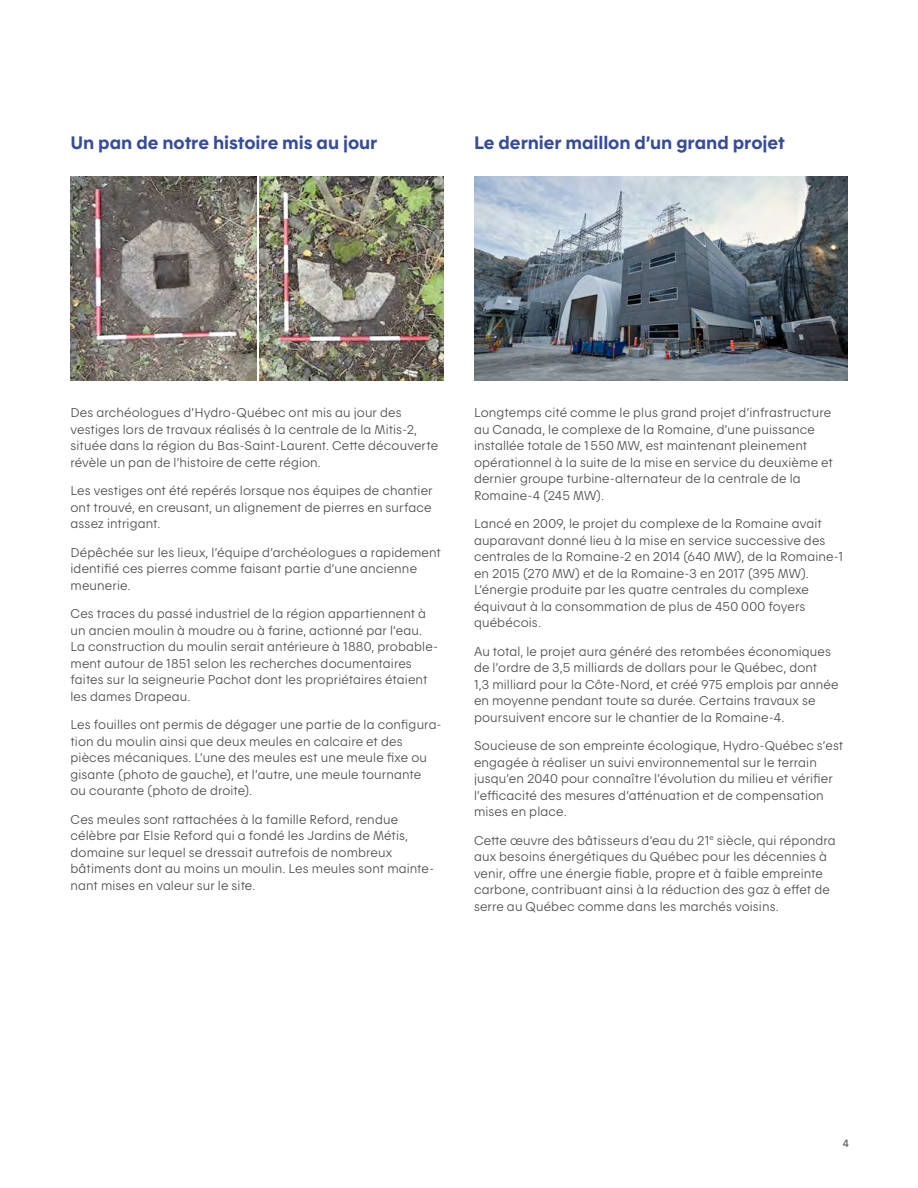
<style>
.page{position:relative;width:918px;height:1188px;background:#fff}
.page>*{position:absolute;margin:0;border:0;box-sizing:border-box;transform-origin:0 0}
.t1{font:18px "Hydro Quebec Gras";letter-spacing:-.005em;color:#364b9b}
.t2{font:12.75px/16.5px "Hydro Quebec Maigre";letter-spacing:.01em;color:#494748}
.t3{font:10.5px "Hydro Quebec Normal";color:#494748}
</style>
<div class="page">
<img style="left:70px;top:176px;width:186px;height:204px">
<img style="left:259px;top:176px;width:185px;height:204px">
<img style="left:474px;top:176px;width:374px;height:204px">
<h3 class="t1" style="left:70px;top:132px;width:308px">Un pan de notre histoire mis au jour</h3>
<h3 class="t1" style="left:474px;top:132px;width:312px">Le dernier maillon d’un grand projet</h3>
<p class="t2" style="left:70px;top:404px;width:369px">Des archéologues d’Hydro-Québec ont mis au jour des vestiges lors de travaux réalisés à la centrale de la Mitis-2, située dans la région du Bas-Saint-Laurent. Cette découverte révèle un pan de l’histoire de cette région.</p>
<p class="t2" style="left:70px;top:482px;width:364px;text-align:justify">Les vestiges ont été repérés lorsque nos équipes de chantier ont trouvé, en creusant, un alignement de pierres en surface assez intrigant.</p>
<p class="t2" style="left:70px;top:543px;width:372px">Dépêchée sur les lieux, l’équipe d’archéologues a rapidement identifié ces pierres comme faisant partie d’une ancienne meunerie.</p>
<p class="t2" style="left:70px;top:605px;width:369px">Ces traces du passé industriel de la région appartiennent à un ancien moulin à moudre ou à farine, actionné par l’eau.<br>La construction du moulin serait antérieure à 1880, probable&shy;ment autour de 1851 selon les recherches documentaires faites sur la seigneurie Pachot dont les propriétaires étaient les dames Drapeau.</p>
<p class="t2" style="left:70px;top:716px;width:373px">Les fouilles ont permis de dégager une partie de la configura&shy;tion du moulin ainsi que deux meules en calcaire et des pièces mécaniques. L’une des meules est une meule fixe ou gisante (photo de gauche), et l’autre, une meule tournante<br>ou courante (photo de droite).</p>
<p class="t2" style="left:70px;top:810px;width:365px">Ces meules sont rattachées à la famille Reford, rendue célèbre par Elsie Reford qui a fondé les Jardins de Métis, domaine sur lequel se dressait autrefois de nombreux bâtiments dont au moins un moulin. Les meules sont mainte&shy;nant mises en valeur sur le site.</p>
<p class="t2" style="left:474px;top:404px;width:360px">Longtemps cité comme le plus grand projet d’infrastructure au Canada, le complexe de la Romaine, d’une puissance installée totale de 1550 M W, est maintenant pleinement opérationnel à la suite de la mise en service du deuxième et dernier groupe turbine-alternateur de la centrale de la Romaine-4 (245 M W).</p>
<p class="t2" style="left:474px;top:515px;width:371px">Lancé en 2009, le projet du complexe de la Romaine avait auparavant donné lieu à la mise en service successive des centrales de la Romaine-2 en 2014 (640 M W), de la Romaine-1 en 2015 (270 M W) et de la Romaine-3 en 2017 (395 M W).<br>L’énergie produite par les quatre centrales du complexe équivaut à la consommation de plus de 450 000 foyers québécois.</p>
<p class="t2" style="left:474px;top:642px;width:366px">Au total, le projet aura généré des retombées économiques de l’ordre de 3,5 milliards de dollars pour le Québec, dont<br>1,3 milliard pour la Côte-Nord, et créé 975 emplois par année en moyenne pendant toute sa durée. Certains travaux se poursuivent encore sur le chantier de la Romaine-4.</p>
<p class="t2" style="left:474px;top:737px;width:371px">Soucieuse de son empreinte écologique, Hydro‑ Québec s’est engagée à réaliser un suivi environnemental sur le terrain jusqu’en 2040 pour connaître l’évolution du milieu et vérifier l’efficacité des mesures d’atténuation et de compensation mises en place.</p>
<p class="t2" style="left:474px;top:831px;width:363px">Cette œuvre des bâtisseurs d’eau du 21<sup>e</sup> siècle, qui répondra aux besoins énergétiques du Québec pour les décennies à venir, offre une énergie fiable, propre et à faible empreinte carbone, contribuant ainsi à la réduction des gaz à effet de serre au Québec comme dans les marchés voisins.</p>
<p class="t3" style="left:843px;top:1137px;width:8px">4</p>
</div>
